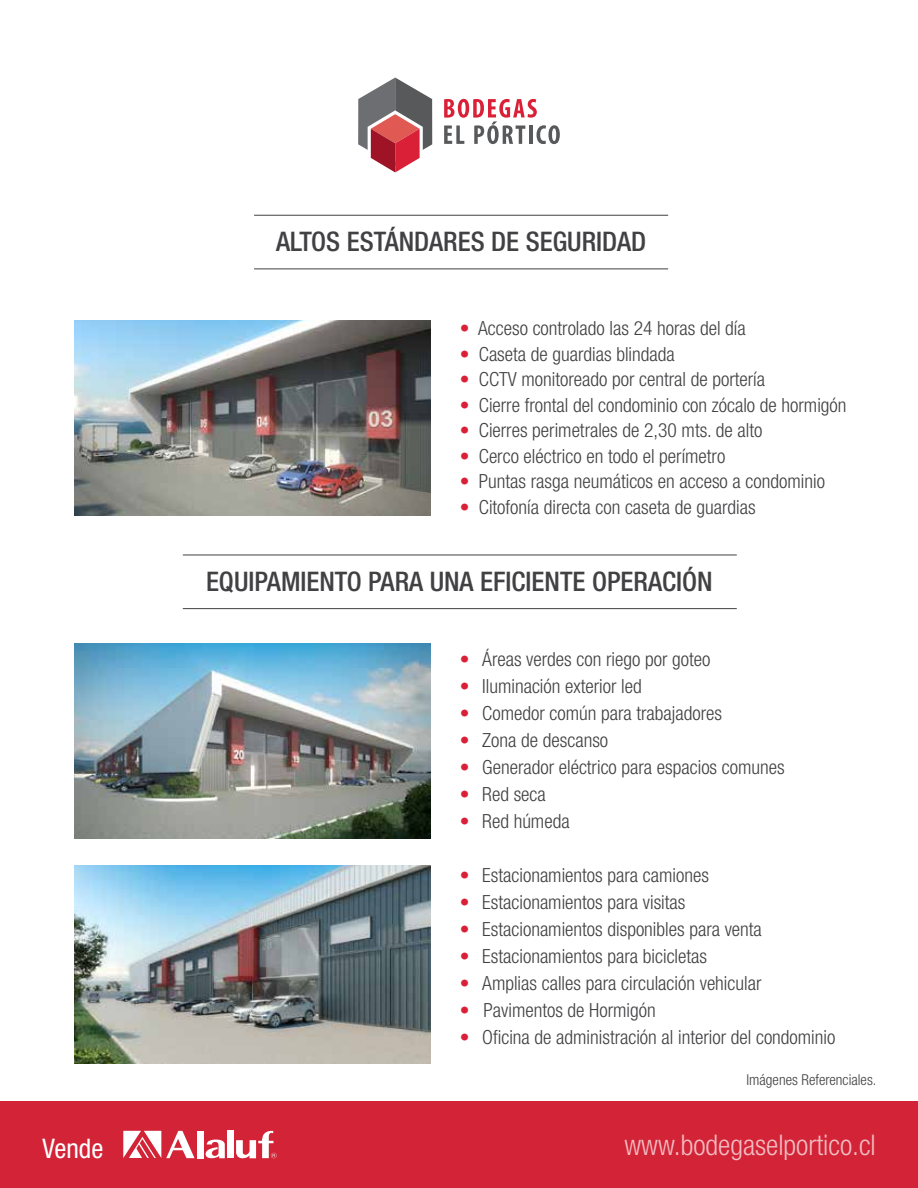
<style>
.page{position:relative;width:918px;height:1188px;background:#fff}
.page>*{position:absolute;margin:0;border:0;box-sizing:border-box;transform-origin:0 0}
.t1{font:300 condensed 28.5px "Helvetica Neue LT Std";color:#f2bdc3}
.t2{font:500 condensed 27px "Helvetica Neue LT Std";color:#414042}
.t3{font:condensed 27px "Helvetica Neue LT Std";color:#fff}
.t4{font:300 condensed 19.5px "Helvetica Neue LT Std";color:#414042}
.t5{font:300 condensed 15px "Helvetica Neue LT Std";color:#414042}
.s1{color:#da2037}
</style>
<div class="page">
<div style="left:0;top:1102px;width:918px;height:86px;background:#d32336"></div>
<svg style="left:236px;top:1131px;width:41px;height:28px"></svg>
<div style="left:197px;top:1131px;width:6px;height:27px;background:#fff"></div>
<div style="left:227px;top:1131px;width:7px;height:27px;background:#fff"></div>
<svg style="left:205px;top:1140px;width:20px;height:19px"></svg>
<svg style="left:123px;top:1131px;width:72px;height:27px"></svg>
<svg style="left:444px;top:99px;width:116px;height:45px"></svg>
<svg style="left:358px;top:78px;width:74px;height:94px"></svg>
<img style="left:75px;top:320px;width:355px;height:196px">
<img style="left:75px;top:644px;width:355px;height:195px">
<img style="left:75px;top:865px;width:355px;height:199px">
<hr style="left:254px;top:215px;width:414px;height:1px;background:#414042">
<hr style="left:183px;top:555px;width:554px;height:1px;background:#414042">
<hr style="left:254px;top:269px;width:414px;height:1px;background:#414042">
<hr style="left:183px;top:608px;width:554px;height:1px;background:#414042">
<h2 class="t2" style="left:276px;top:225px;width:138px">ALTOS ESTÁNDARES</h2>
<h2 class="t2" style="left:491px;top:225px;width:49px">DE SEGURIDAD</h2>
<p class="t4" style="left:460px;top:317px;width:288px"><span class="s1">•</span> Acceso controlado las 24 horas del día</p>
<p class="t4" style="left:460px;top:343px;width:217px"><span class="s1">•</span> Caseta de guardias blindada</p>
<p class="t4" style="left:460px;top:368px;width:307px"><span class="s1">•</span> CCTV monitoreado por central de portería</p>
<p class="t4" style="left:460px;top:394px;width:388px"><span class="s1">•</span> Cierre frontal del condominio con zócalo de hormigón</p>
<p class="t4" style="left:460px;top:419px;width:304px"><span class="s1">•</span> Cierres perimetrales de 2,30 mts. de alto</p>
<p class="t4" style="left:460px;top:445px;width:267px"><span class="s1">•</span> Cerco eléctrico en todo el perímetro</p>
<p class="t4" style="left:460px;top:470px;width:367px"><span class="s1">•</span> Puntas rasga neumáticos en acceso a condominio</p>
<p class="t4" style="left:460px;top:496px;width:297px"><span class="s1">•</span> Citofonía directa con caseta de guardias</p>
<h2 class="t2" style="left:206px;top:566px;width:14px">EQUIPAMIENT</h2>
<h2 class="t2" style="left:347px;top:566px;width:36px">O PARA</h2>
<h2 class="t2" style="left:430px;top:566px;width:16px">UNA</h2>
<h2 class="t2" style="left:480px;top:566px;width:13px">EFICIENTE</h2>
<h2 class="t2" style="left:592px;top:566px;width:29px">OPERACI</h2>
<h2 class="t2" style="left:682px;top:566px;width:29px">ÓN</h2>
<p class="t4" style="left:460px;top:648px;width:252px"><span class="s1">•</span> Áreas verdes con riego por goteo</p>
<p class="t4" style="left:460px;top:675px;width:183px"><span class="s1">•</span> Iluminación exterior led</p>
<p class="t4" style="left:460px;top:702px;width:264px"><span class="s1">•</span> Comedor común para trabajadores</p>
<p class="t4" style="left:460px;top:729px;width:150px"><span class="s1">•</span> Zona de descanso</p>
<p class="t4" style="left:460px;top:756px;width:326px"><span class="s1">•</span> Generador eléctrico para espacios comunes</p>
<p class="t4" style="left:460px;top:783px;width:88px"><span class="s1">•</span> Red seca</p>
<p class="t4" style="left:460px;top:810px;width:111px"><span class="s1">•</span> Red húmeda</p>
<p class="t4" style="left:460px;top:864px;width:251px"><span class="s1">•</span> Estacionamientos para camiones</p>
<p class="t4" style="left:460px;top:891px;width:227px"><span class="s1">•</span> Estacionamientos para visitas</p>
<p class="t4" style="left:460px;top:918px;width:304px"><span class="s1">•</span> Estacionamientos disponibles para venta</p>
<p class="t4" style="left:460px;top:945px;width:249px"><span class="s1">•</span> Estacionamientos para bicicletas</p>
<p class="t4" style="left:460px;top:972px;width:303px"><span class="s1">•</span> Amplias calles para circulación vehicular</p>
<p class="t4" style="left:460px;top:999px;width:197px"><span class="s1">•</span> Pavimentos de Hormigón</p>
<p class="t4" style="left:460px;top:1026px;width:377px"><span class="s1">•</span> Oficina de administración al interior del condominio</p>
<p class="t5" style="left:747px;top:1071px;width:131px">Imágenes Referenciales.</p>
<h2 class="t3" style="left:43px;top:1133px;width:62px">Vende</h2>
<h1 class="t1" style="left:624px;top:1128px;width:253px">www.bodegaselportico.cl</h1>
</div>
